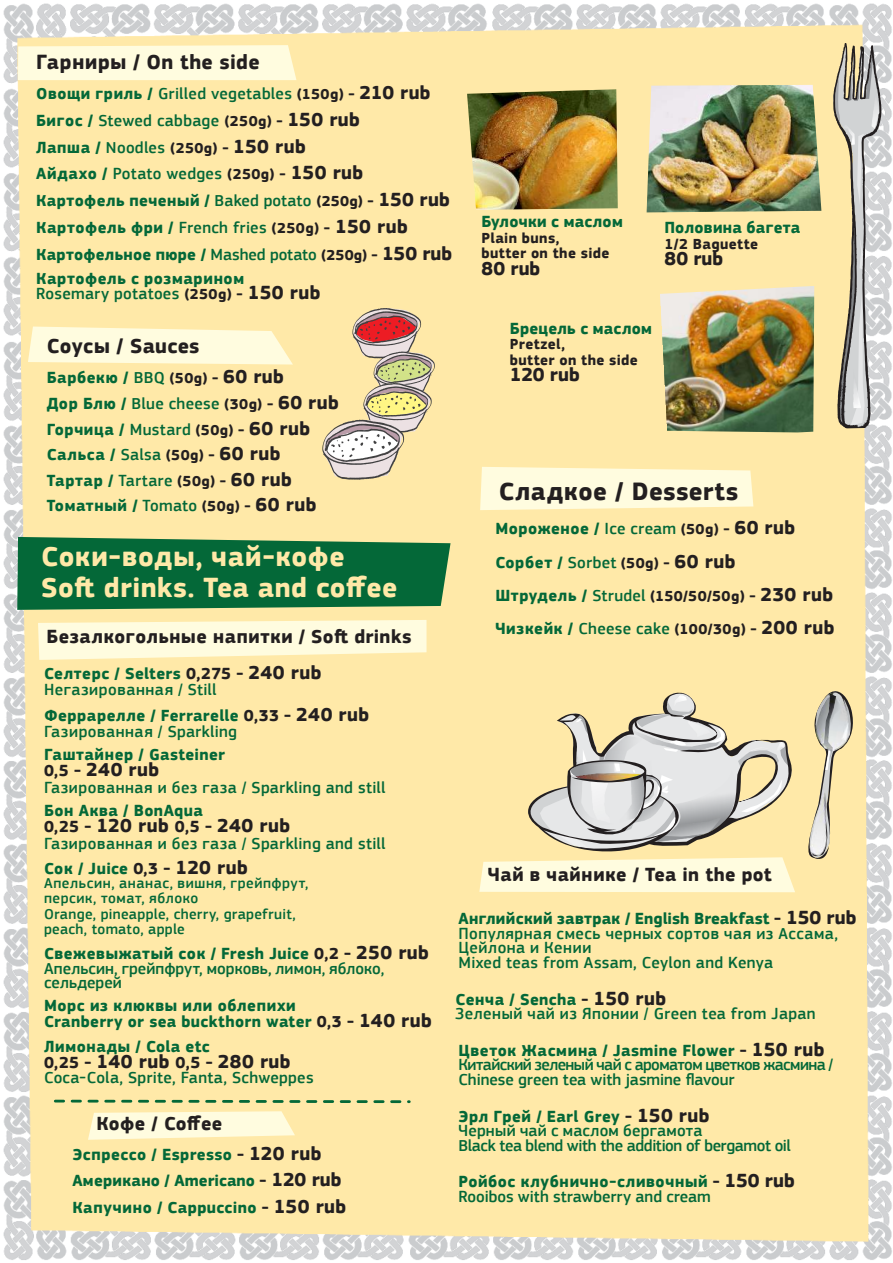
<style>
.page{position:relative;width:893px;height:1263px;background:#fff}
.page>*{position:absolute;margin:0;border:0;box-sizing:border-box;transform-origin:0 0}
.t1{font:700 28.65px/31.3px "PF Square Sans Pro";letter-spacing:.02em;color:#ffe9a8}
.t2{font:700 25.95px "PF Square Sans Pro";letter-spacing:.025em;color:#231f20}
.t3{font:700 21.3px "PF Square Sans Pro";letter-spacing:.015em;color:#231f20}
.t4{font:700 19.65px "PF Square Sans Pro";letter-spacing:.025em;color:#231f20}
.t5{font:700 16.65px/25.5px "PF Square Sans Pro";letter-spacing:.025em;color:#046838}
.t6{font:500 16.65px/14.4px "PF Square Sans Pro";letter-spacing:.015em;color:#046838}
.t7{font:500 16.65px/14.4px "PF Square Sans Pro";letter-spacing:-.03em;color:#046838}
.t8{font:500 16.65px/14.4px "PF Square Sans Pro";letter-spacing:-.015em;color:#046838}
.t9{font:500 16.65px/14.4px "PF Square Sans Pro";letter-spacing:-.005em;color:#046838}
.t10{font:500 16.65px/16.5px "PF Square Sans Pro";letter-spacing:.035em;color:#046838}
.t11{font:500 15px/15.6px "PF Square Sans Pro";letter-spacing:.03em;color:#046838}
.t12{font:700 15px/15.5px "PF Square Sans Pro";letter-spacing:.025em;color:#231f20}
.s1{font-weight:700}
.s2{font-weight:700;font-size:15px;color:#231f20}
.s3{font-weight:700;font-size:19.65px;color:#231f20}
.s4{font-weight:500}
.s5{font-size:15px;color:#231f20}
.s6{font-size:19.65px;color:#231f20}
.s7{font-weight:700;font-size:16.5px}
.s8{font-weight:700;font-size:19.5px;color:#231f20}
.s9{font-weight:700;color:#231f20}
.s10{font-size:16.65px}
.s11{font-size:16.65px;color:#046838}
.s12{font-weight:500;font-size:16.65px;color:#046838}
.s13{font-size:19.65px}
.s14{color:#231f20}
</style>
<div class="page">
<img style="left:3px;top:3px;width:889px;height:1257px">
<svg style="left:52px;top:1098px;width:360px;height:6px"></svg>
<img style="left:647px;top:85px;width:174px;height:127px">
<svg style="left:88px;top:1111px;width:207px;height:29px"></svg>
<svg style="left:38px;top:620px;width:388px;height:40px"></svg>
<svg style="left:17px;top:537px;width:433px;height:73px"></svg>
<svg style="left:833px;top:43px;width:48px;height:385px"></svg>
<svg style="left:479px;top:685px;width:376px;height:207px"></svg>
<img style="left:822px;top:692px;width:14px;height:78px">
<svg style="left:28px;top:326px;width:265px;height:38px"></svg>
<svg style="left:480px;top:467px;width:273px;height:43px"></svg>
<div style="left:18px;top:45px;width:278px;height:35px;background:#fffcdf"></div>
<img style="left:467px;top:89px;width:151px;height:121px">
<svg style="left:322px;top:308px;width:113px;height:172px"></svg>
<img style="left:660px;top:286px;width:154px;height:146px">
<p class="t3" style="left:36px;top:50px;width:225px">Гарниры / On the side</p>
<p class="t6" style="left:36px;top:113px;width:325px"><span class="s1">Бигос /</span> Stewed cabbage <span class="s2">(250g) -</span> <span class="s3">150 rub</span></p>
<p class="t5" style="left:36px;top:161px;width:418px;line-height:26.8px">Айдахо / <span class="s4">Potato wedges</span> <span class="s5">(250g) -</span> <span class="s6">150 rub </span>Картофель печеный / <span class="s4">Baked potato</span> <span class="s5">(250g) -</span> <span class="s6">150 rub </span>Картофель фри / <span class="s4">French fries</span> <span class="s5">(250g) -</span> <span class="s6">150 rub </span>Картофельное пюре / <span class="s4">Mashed potato</span> <span class="s5">(250g) -</span> <span class="s6">150 rub</span></p>
<p class="t6" style="left:36px;top:87px;width:396px"><span class="s7">Овощи гриль /</span> Grilled vegetables <span class="s2">(150g) -</span> <span class="s8">210 rub</span></p>
<p class="t6" style="left:36px;top:140px;width:271px"><span class="s1">Лапша /</span> Noodles <span class="s2">(250g) -</span> <span class="s3">150 rub</span></p>
<p class="t5" style="left:36px;top:272px;width:286px;line-height:15px">Картофель с розмарином<br><span class="s4">Rosemary potatoes</span> <span class="s5">(250g) -</span> <span class="s6">150 rub</span></p>
<p class="t3" style="left:47px;top:334px;width:154px">Соусы / Sauces</p>
<p class="t5" style="left:47px;top:366px;width:294px">Барбекю / <span class="s4">BBQ</span> <span class="s5">(50g) -</span> <span class="s6">60 rub<br></span>Дор Блю / <span class="s4">Blue cheese</span> <span class="s5">(30g) -</span> <span class="s6">60 rub<br></span>Горчица / <span class="s4">Mustard</span> <span class="s5">(50g) -</span> <span class="s6">60 rub<br></span>Сальса / <span class="s4">Salsa</span> <span class="s5">(50g) -</span> <span class="s6">60 rub<br></span>Тартар / <span class="s4">Tartare</span> <span class="s5">(50g) -</span> <span class="s6">60 rub<br></span>Томатный / <span class="s4">Tomato</span> <span class="s5">(50g) -</span> <span class="s6">60 rub</span></p>
<h1 class="t1" style="left:41px;top:542px;width:358px">Соки-воды, чай-кофе<br>Soſt drinks. Tea and coffee</h1>
<p class="t4" style="left:46px;top:625px;width:367px">Безалкогольные напитки / Soſt drinks</p>
<p class="t10" style="left:44px;top:665px;width:279px"><span class="s1">Селтерс / Selters</span> <span class="s9">0,275 -</span> <span class="s3">240 rub<br></span>Негазированная / Still</p>
<p class="t6" style="left:44px;top:707px;width:327px;line-height:16.5px"><span class="s1">Феррарелле / Ferrarelle</span> <span class="s9">0,33 -</span> <span class="s3">240 rub<br></span>Газированная / Sparkling</p>
<p class="t5" style="left:44px;top:742px;width:182px">Гаштайнер / Gasteiner</p>
<p class="t4" style="left:44px;top:758px;width:117px"><span class="s10">0,5 -</span> 240 rub</p>
<p class="t6" style="left:44px;top:780px;width:343px">Газированная и без газа / Sparkling and still</p>
<p class="t5" style="left:44px;top:798px;width:160px">Бон Аква / BonAqua</p>
<p class="t4" style="left:44px;top:814px;width:248px"><span class="s10">0,25 -</span> 120 rub <span class="s10">0,5 -</span> 240 rub</p>
<p class="t6" style="left:44px;top:836px;width:343px">Газированная и без газа / Sparkling and still</p>
<p class="t5" style="left:481px;top:209px;width:143px">Булочки с маслом</p>
<p class="t12" style="left:481px;top:230px;width:129px">Plain buns,<br>butter on the side</p>
<p class="t4" style="left:481px;top:256px;width:60px">80 rub</p>
<p class="t5" style="left:664px;top:215px;width:137px">Половина багета</p>
<p class="t12" style="left:664px;top:236px;width:95px">1/2 Baguette</p>
<p class="t4" style="left:664px;top:247px;width:60px">80 rub</p>
<p class="t5" style="left:510px;top:316px;width:144px">Брецель с маслом</p>
<p class="t12" style="left:510px;top:337px;width:129px">Pretzel,<br>butter on the side</p>
<p class="t4" style="left:510px;top:363px;width:72px">120 rub</p>
<h2 class="t2" style="left:499px;top:476px;width:241px">Сладкое / Desserts</h2>
<p class="t5" style="left:495px;top:513px;width:301px;line-height:33.3px">Мороженое / <span class="s4">Ice cream</span> <span class="s5">(50g) -</span> <span class="s6">60 rub<br></span>Сорбет / <span class="s4">Sorbet</span> <span class="s5">(50g) -</span> <span class="s6">60 rub</span></p>
<p class="t12" style="left:495px;top:589px;width:339px"><span class="s11">Штрудель /</span> <span class="s12">Strudel</span> (150/50/50g) - <span class="s13">230 rub</span></p>
<p class="t6" style="left:495px;top:622px;width:341px"><span class="s1">Чизкейк /</span> Cheese cake <span class="s2">(100/30g) -</span> <span class="s3">200 rub</span></p>
<p class="t5" style="left:44px;top:856px;width:205px">Сок / Juice <span class="s14">0,3 -</span> <span class="s6">120 rub</span></p>
<p class="t11" style="left:44px;top:875px;width:266px">Апельсин, ананас, вишня, грейпфрут, персик, томат, яблоко<br>Orange, pineapple, cherry, grapefruit, peach, tomato, apple</p>
<p class="t6" style="left:44px;top:947px;width:387px"><span class="s1">Свежевыжатый сок / Fresh Juice</span> <span class="s9">0,2 -</span> <span class="s3">250 rub<br></span>Апельсин, грейпфрут, морковь, лимон, яблоко, сельдерей</p>
<p class="t5" style="left:44px;top:998px;width:389px;line-height:16.5px">Морс из клюквы или облепихи<br>Сranberry or sea buckthorn water <span class="s14">0,3 -</span> <span class="s6">140 rub</span></p>
<p class="t5" style="left:44px;top:1034px;width:167px">Лимонады / Cola etc</p>
<p class="t4" style="left:44px;top:1050px;width:248px"><span class="s10">0,25 -</span> 140 rub <span class="s10">0,5 -</span> 280 rub</p>
<p class="t6" style="left:44px;top:1070px;width:271px">Coca-Cola, Sprite, Fanta, Schweppes</p>
<p class="t4" style="left:96px;top:1111px;width:127px">Кофе / Coffee</p>
<p class="t5" style="left:72px;top:1142px;width:251px">Эспрессо / Espresso <span class="s14">-</span> <span class="s6">120 rub</span></p>
<p class="t5" style="left:72px;top:1168px;width:276px;line-height:26.2px">Американо / Americano <span class="s14">-</span> <span class="s6">120 rub<br></span>Капучино / Cappuccino <span class="s14">-</span> <span class="s6">150 rub</span></p>
<p class="t4" style="left:488px;top:863px;width:285px">Чай в чайнике / Tea in the pot</p>
<p class="t6" style="left:458px;top:912px;width:399px"><span class="s1">Английский завтрак / English Breakfast</span> <span class="s9">-</span> <span class="s3">150 rub </span>Популярная смесь черных сортов чая из Ассама, Цейлона и Кении<br>Mixed teas from Assam, Ceylon and Kenya</p>
<p class="t6" style="left:455px;top:992px;width:361px"><span class="s1">Сенча / Sencha</span> <span class="s9">-</span> <span class="s3">150 rub<br></span>Зеленый чай из Японии / Green tea from Japan</p>
<p class="t7" style="left:458px;top:1043px;width:376px"><span class="s1">Цветок Жасмина / Jasmine Flower</span> <span class="s9">-</span> <span class="s3">150 rub<br></span>Китайский зеленый чай с ароматом цветков жасмина /<br>Chinese green tea with jasmine flavour</p>
<p class="t8" style="left:458px;top:1109px;width:334px"><span class="s1">Эрл Грей / Earl Grey</span> <span class="s9">-</span> <span class="s3">150 rub<br></span>Черный чай с маслом бергамота<br>Black tea blend with the addition of bergamot oil</p>
<p class="t9" style="left:458px;top:1175px;width:338px"><span class="s1">Ройбос клубнично-сливочный</span> <span class="s9">-</span> <span class="s3">150 rub<br></span>Rooibos with strawberry and cream</p>
</div>
